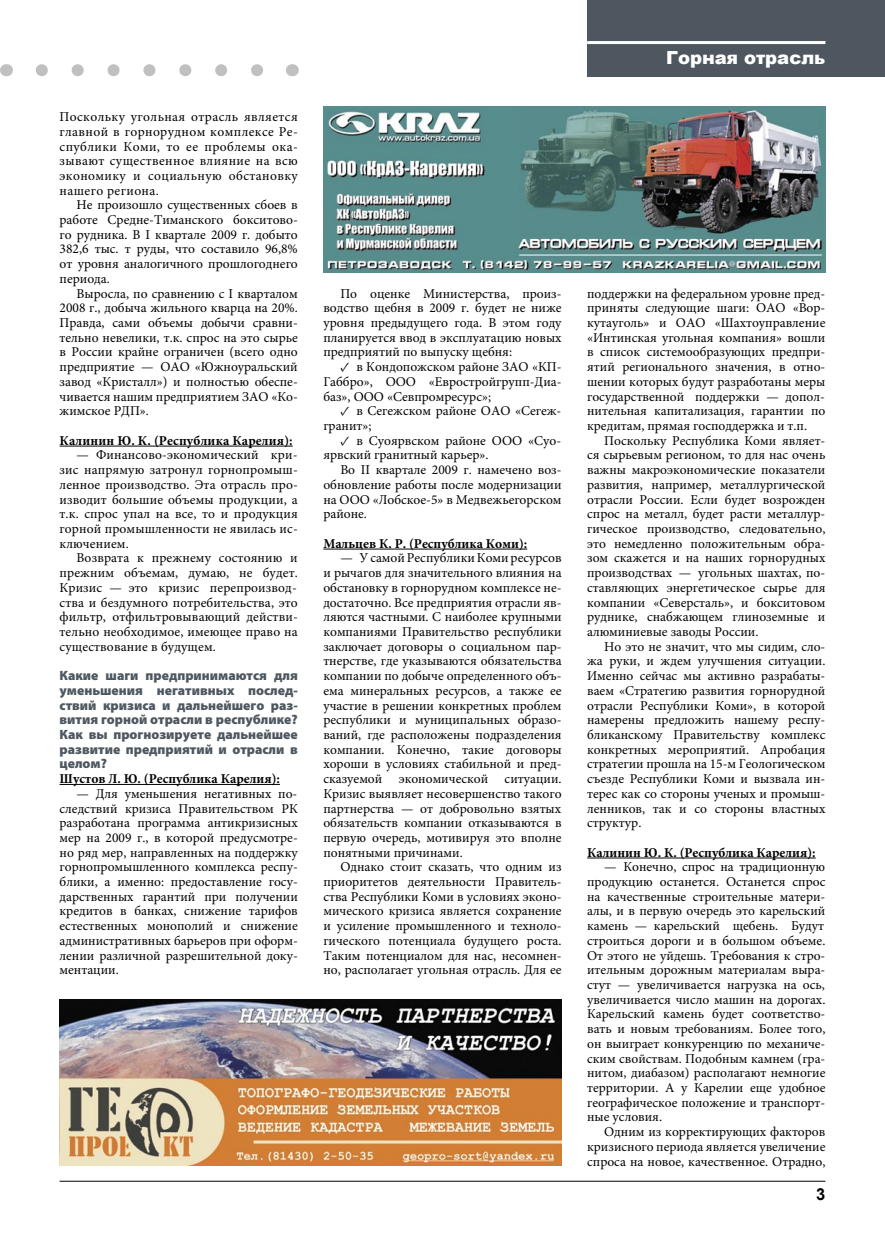
<style>
.page{position:relative;width:885px;height:1234px;background:#fff}
.page>*{position:absolute;margin:0;border:0;box-sizing:border-box;transform-origin:0 0}
.PV_kolontit_ArB-12_right{font:900 18px "Arial";color:#fff}
.t1{font:700 16.5px "Arial";color:#000}
.PV_osn_M-9{font:13.5px/14.7px "Minion Pro";color:#000;text-align:justify}
.PV_osn_M-9-2{font:900 13.5px/14.7px "Myriad Pro";color:#4e5760;text-align:justify}
.PV_osn_M-9-3{font:700 13.5px "Minion Pro";color:#000}
</style>
<div class="page">
<hr style="left:60px;top:445px;width:233px;height:1px;background:#000">
<hr style="left:60px;top:784px;width:220px;height:1px;background:#000">
<hr style="left:323px;top:548px;width:204px;height:1px;background:#000">
<hr style="left:587px;top:857px;width:228px;height:1px;background:#000">
<hr style="left:60px;top:1180px;width:765px;height:1px;background:#000">
<div style="left:587px;top:0;width:297px;height:77px;background:#4e5760"></div>
<hr style="left:587px;top:41px;width:238px;height:3px;background:#fff">
<svg style="left:42px;top:64px;width:221px;height:12px"></svg>
<svg style="left:6px;top:64px;width:1px;height:12px"></svg>
<svg style="left:292px;top:64px;width:1px;height:12px"></svg>
<img style="left:60px;top:999px;width:501px;height:166px">
<img style="left:323px;top:106px;width:502px;height:166px">
<p class="PV_osn_M-9" style="left:60px;top:110px;width:240px">Поскольку угольная отрасль является главной в горнорудном комплексе Ре&shy;спублики Коми, то ее проблемы ока&shy;зывают существенное влияние на всю экономику и социальную обстановку нашего региона.</p>
<p class="PV_osn_M-9" style="left:60px;top:198px;width:240px;text-indent:17px">Не произошло существенных сбоев в работе Средне-Тиманского бокситово&shy;го рудника. В I квартале 2009 г. добыто 382,6 тыс. т руды, что составило 96,8% от уровня аналогичного прошлогоднего периода.</p>
<p class="PV_osn_M-9" style="left:60px;top:286px;width:240px;text-indent:17px">Выросла, по сравнению с I кварталом 2008 г., добыча жильного кварца на 20%.<br>Правда, сами объемы добычи сравни&shy;тельно невелики, т.к. спрос на это сырье в России крайне ограничен (всего одно предприятие — ОАО «Южноуральский завод «Кристалл») и полностью обеспе&shy;чивается нашим предприятием ЗАО «Ко&shy;жимское РДП».</p>
<p class="PV_osn_M-9-3" style="left:60px;top:432px;width:235px">Калинин Ю. К. (Республика Карелия):</p>
<p class="PV_osn_M-9" style="left:60px;top:448px;width:240px;text-indent:17px">— Финансово-экономический кри&shy;зис напрямую затронул горнопромыш&shy;ленное производство. Эта отрасль про&shy;изводит большие объемы продукции, а т.к. спрос упал на все, то и продукция горной промышленности не явилась ис&shy;ключением.</p>
<p class="PV_osn_M-9" style="left:60px;top:551px;width:240px;text-indent:17px">Возврата к прежнему состоянию и прежним объемам, думаю, не будет.<br>Кризис — это кризис перепроизвод&shy;ства и бездумного потребительства, это фильтр, отфильтровывающий действи&shy;тельно необходимое, имеющее право на существование в будущем.</p>
<p class="PV_osn_M-9-2" style="left:60px;top:668px;width:240px">Какие шаги предпринимаются для уменьшения негативных послед&shy;ствий кризиса и дальнейшего раз&shy;вития горной отрасли в республике?<br>Как вы прогнозируете дальнейшее развитие предприятий и отрасли в целом?</p>
<p class="PV_osn_M-9-3" style="left:60px;top:770px;width:222px">Шустов Л. Ю. (Республика Карелия):</p>
<p class="PV_osn_M-9" style="left:60px;top:786px;width:240px;text-indent:17px">— Для уменьшения негативных по&shy;следствий кризиса Правительством РК разработана программа антикризисных мер на 2009 г., в которой предусмотре&shy;но ряд мер, направленных на поддержку горнопромышленного комплекса респу&shy;блики, а именно: предоставление госу&shy;дарственных гарантий при получении кредитов в банках, снижение тарифов естественных монополий и снижение административных барьеров при оформ&shy;лении различной разрешительной доку&shy;ментации.</p>
<p class="PV_osn_M-9" style="left:323px;top:286px;width:240px;text-indent:17px">По оценке Министерства, произ&shy;водство щебня в 2009 г. будет не ниже уровня предыдущего года. В этом году планируется ввод в эксплуатацию новых предприятий по выпуску щебня:</p>
<p class="PV_osn_M-9" style="left:323px;top:360px;width:240px;text-indent:33px">в Кондопожском районе ЗАО «КП-Габбро», ООО «Евростройгрупп-Диа&shy;баз», ООО «Севпромресурс»;</p>
<p class="PV_osn_M-9" style="left:323px;top:404px;width:239px;text-indent:33px">в Сегежском районе ОАО «Сегеж&shy;гранит»;</p>
<p class="PV_osn_M-9" style="left:323px;top:433px;width:239px;text-indent:33px">в Суоярвском районе ООО «Суо&shy;ярвский гранитный карьер».</p>
<p class="PV_osn_M-9" style="left:323px;top:463px;width:240px;text-indent:17px">Во II квартале 2009 г. намечено воз&shy;обновление работы после модернизации на ООО «Лобское-5» в Медвежьегорском районе.</p>
<p class="PV_osn_M-9-3" style="left:323px;top:535px;width:205px">Мальцев К. Р. (Республика Коми):</p>
<p class="PV_osn_M-9" style="left:323px;top:551px;width:240px;text-indent:17px">— У самой Республики Коми ресурсов и рычагов для значительного влияния на обстановку в горнорудном комплексе не&shy;достаточно. Все предприятия отрасли яв&shy;ляются частными. С наиболее крупными компаниями Правительство республики заключает договоры о социальном пар&shy;тнерстве, где указываются обязательства компании по добыче определенного объ&shy;ема минеральных ресурсов, а также ее участие в решении конкретных проблем республики и муниципальных образо&shy;ваний, где расположены подразделения компании. Конечно, такие договоры хороши в условиях стабильной и пред&shy;сказуемой экономической ситуации.<br>Кризис выявляет несовершенство такого партнерства — от добровольно взятых обязательств компании отказываются в первую очередь, мотивируя это вполне понятными причинами.</p>
<p class="PV_osn_M-9" style="left:323px;top:860px;width:240px;text-indent:17px">Однако стоит сказать, что одним из приоритетов деятельности Правитель&shy;ства Республики Коми в условиях эконо&shy;мического кризиса является сохранение и усиление промышленного и техноло&shy;гического потенциала будущего роста.<br>Таким потенциалом для нас, несомнен&shy;но, располагает угольная отрасль. Для ее</p>
<p class="PV_kolontit_ArB-12_right" style="left:666px;top:44px;width:161px">Горная отрасль</p>
<p class="PV_osn_M-9" style="left:587px;top:286px;width:240px">поддержки на федеральном уровне пред&shy;приняты следующие шаги: ОАО «Вор&shy;кутауголь» и ОАО «Шахтоуправление «Интинская угольная компания» вошли в список системообразующих предпри&shy;ятий регионального значения, в отно&shy;шении которых будут разработаны меры государственной поддержки — допол&shy;нительная капитализация, гарантии по кредитам, прямая господдержка и т.п.</p>
<p class="PV_osn_M-9" style="left:587px;top:433px;width:240px;text-indent:17px">Поскольку Республика Коми являет&shy;ся сырьевым регионом, то для нас очень важны макроэкономические показатели развития, например, металлургической отрасли России. Если будет возрожден спрос на металл, будет расти металлур&shy;гическое производство, следовательно, это немедленно положительным обра&shy;зом скажется и на наших горнорудных производствах — угольных шахтах, по&shy;ставляющих энергетическое сырье для компании «Северсталь», и бокситовом руднике, снабжающем глиноземные и алюминиевые заводы России.</p>
<p class="PV_osn_M-9" style="left:587px;top:639px;width:240px;text-indent:17px">Но это не значит, что мы сидим, сло&shy;жа руки, и ждем улучшения ситуации.<br>Именно сейчас мы активно разрабаты&shy;ваем «Стратегию развития горнорудной отрасли Республики Коми», в которой намерены предложить нашему респу&shy;бликанскому Правительству комплекс конкретных мероприятий. Апробация стратегии прошла на 15-м Геологическом съезде Республики Коми и вызвала ин&shy;терес как со стороны ученых и промыш&shy;ленников, так и со стороны властных структур.</p>
<p class="PV_osn_M-9-3" style="left:587px;top:844px;width:230px">Калинин Ю. К. (Республика Карелия):</p>
<p class="PV_osn_M-9" style="left:587px;top:860px;width:240px;text-indent:17px">— Конечно, спрос на традиционную продукцию останется. Останется спрос на качественные строительные матери&shy;алы, и в первую очередь это карельский камень — карельский щебень. Будут строиться дороги и в большом объеме.<br>От этого не уйдешь. Требования к стро&shy;ительным дорожным материалам выра&shy;стут — увеличивается нагрузка на ось, увеличивается число машин на дорогах.<br>Карельский камень будет соответство&shy;вать и новым требованиям. Более того, он выиграет конкуренцию по механиче&shy;ским свойствам. Подобным камнем (гра&shy;нитом, диабазом) располагают немногие территории. А у Карелии еще удобное географическое положение и транспорт&shy;ные условия.</p>
<p class="PV_osn_M-9" style="left:587px;top:1124px;width:240px;text-indent:17px">Одним из корректирующих факторов кризисного периода является увеличение спроса на новое, качественное. Отрадно,</p>
<p class="t1" style="left:816px;top:1182px;width:11px">3</p>
</div>
